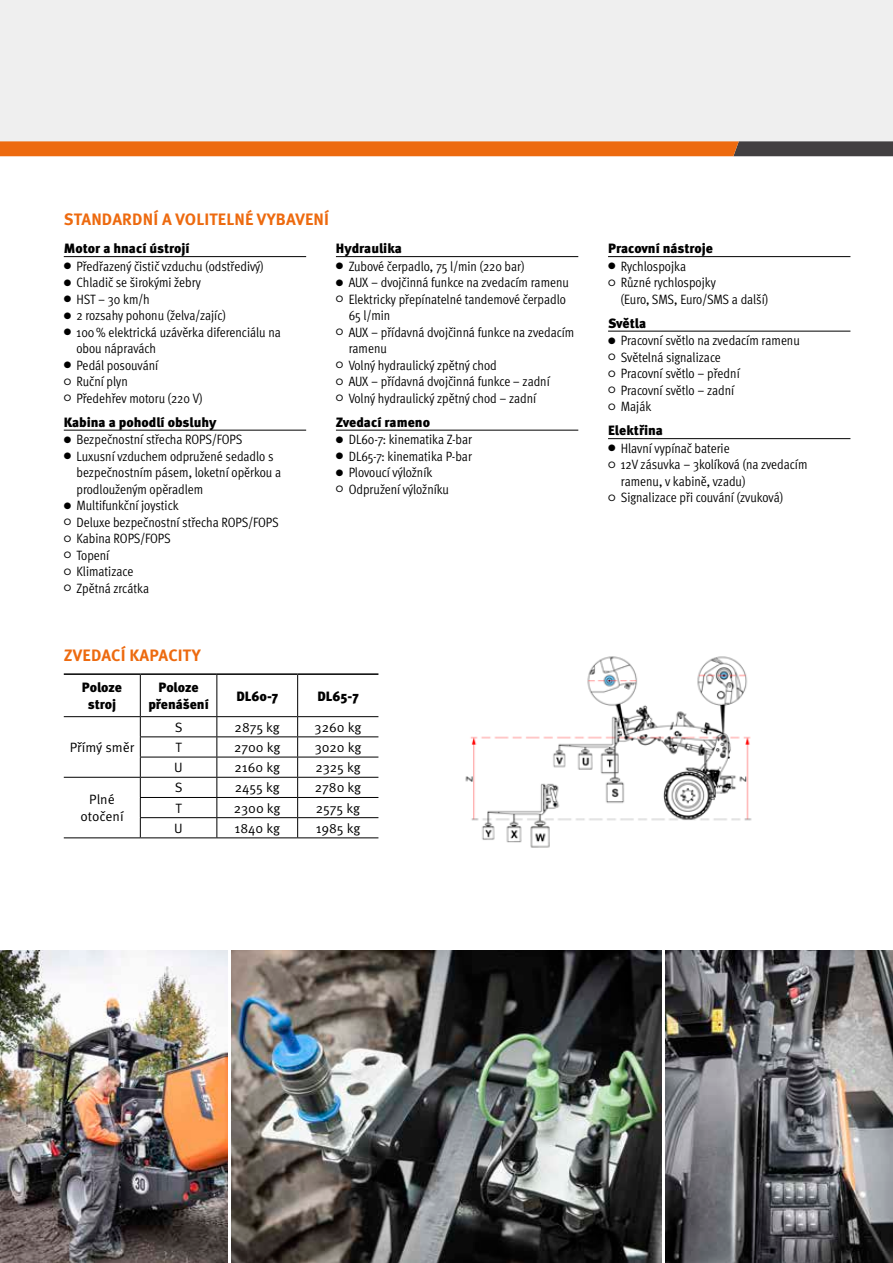
<style>
.page{position:relative;width:893px;height:1263px;background:#fff}
.page>*{position:absolute;margin:0;border:0;box-sizing:border-box;transform-origin:0 0}
.t1{font:700 16.5px "Meta Pro";letter-spacing:.01em;color:#ed6a0f}
.t2{font:13.5px/16.5px "Meta Pro Cond Norm";letter-spacing:-.005em;color:#000}
.t3{font:900 13.5px/16.5px "Meta Pro";letter-spacing:-.005em;color:#000;text-align:center}
.t4{font:13.5px/16.5px "Meta Pro Norm";letter-spacing:-.005em;color:#000;text-align:center}
.s1{font-family:"Meta Pro Norm";font-size:9px}
</style>
<div class="page">
<div style="left:0;top:0;width:893px;height:141px;background:#efefef"></div>
<svg style="left:0;top:141px;width:893px;height:15px;background:#cf661d"></svg>
<hr style="left:64px;top:256px;width:242px;height:1px;background:#000">
<hr style="left:64px;top:430px;width:242px;height:1px;background:#000">
<hr style="left:336px;top:256px;width:242px;height:1px;background:#000">
<hr style="left:336px;top:430px;width:242px;height:1px;background:#000">
<hr style="left:608px;top:256px;width:242px;height:1px;background:#000">
<hr style="left:608px;top:331px;width:242px;height:1px;background:#000">
<hr style="left:608px;top:438px;width:242px;height:1px;background:#000">
<img style="left:0;top:950px;width:227px;height:313px">
<img style="left:665px;top:950px;width:228px;height:313px">
<img style="left:232px;top:950px;width:429px;height:313px">
<hr style="left:140px;top:675px;width:1px;height:41px;background:#000">
<svg style="left:140px;top:717px;width:1px;height:120px"></svg>
<hr style="left:297px;top:675px;width:1px;height:41px;background:#000">
<hr style="left:64px;top:716px;width:76px;height:1px;background:#000">
<hr style="left:140px;top:716px;width:77px;height:1px;background:#000">
<hr style="left:217px;top:716px;width:81px;height:1px;background:#000">
<hr style="left:298px;top:716px;width:80px;height:1px;background:#000">
<hr style="left:64px;top:673px;width:76px;height:2px;background:#000">
<hr style="left:140px;top:673px;width:77px;height:2px;background:#000">
<hr style="left:217px;top:673px;width:81px;height:2px;background:#000">
<hr style="left:298px;top:673px;width:80px;height:2px;background:#000">
<hr style="left:216px;top:675px;width:1px;height:41px;background:#000">
<svg style="left:216px;top:717px;width:1px;height:120px"></svg>
<hr style="left:64px;top:777px;width:76px;height:1px;background:#000">
<hr style="left:140px;top:777px;width:77px;height:1px;background:#000">
<hr style="left:217px;top:777px;width:81px;height:1px;background:#000">
<hr style="left:298px;top:777px;width:80px;height:1px;background:#000">
<hr style="left:140px;top:736px;width:77px;height:1px;background:#000">
<hr style="left:217px;top:736px;width:81px;height:1px;background:#000">
<hr style="left:298px;top:736px;width:80px;height:1px;background:#000">
<hr style="left:140px;top:757px;width:77px;height:1px;background:#000">
<hr style="left:217px;top:757px;width:81px;height:1px;background:#000">
<hr style="left:298px;top:757px;width:80px;height:1px;background:#000">
<hr style="left:140px;top:797px;width:77px;height:1px;background:#000">
<hr style="left:217px;top:797px;width:81px;height:1px;background:#000">
<hr style="left:298px;top:797px;width:80px;height:1px;background:#000">
<hr style="left:140px;top:817px;width:77px;height:1px;background:#000">
<hr style="left:217px;top:817px;width:81px;height:1px;background:#000">
<hr style="left:298px;top:817px;width:80px;height:1px;background:#000">
<svg style="left:297px;top:717px;width:1px;height:120px"></svg>
<hr style="left:64px;top:837px;width:76px;height:1px;background:#000">
<hr style="left:140px;top:837px;width:77px;height:1px;background:#000">
<hr style="left:217px;top:837px;width:81px;height:1px;background:#000">
<hr style="left:298px;top:837px;width:80px;height:1px;background:#000">
<img style="left:465px;top:656px;width:287px;height:192px">
<p class="t1" style="left:64px;top:206px;width:267px">STANDARDNÍ A VOLITELNÉ VYBAVENÍ</p>
<p class="t3" style="left:64px;top:240px;width:127px">Motor a hnací ústrojí</p>
<p class="t2" style="left:64px;top:257px;width:201px"><span class="s1">●</span> Předřazený čistič vzduchu (odstředivý)</p>
<p class="t2" style="left:64px;top:274px;width:139px"><span class="s1">●</span> Chladič se širokými žebry</p>
<p class="t2" style="left:64px;top:290px;width:88px"><span class="s1">●</span> HST – 30 km/h</p>
<p class="t2" style="left:64px;top:307px;width:164px"><span class="s1">●</span> 2 rozsahy pohonu (želva/zajíc)</p>
<p class="t2" style="left:77px;top:323px;width:206px;text-indent:-13px"><span class="s1">●</span> 100% elektrická uzávěrka diferenciálu na obou nápravách</p>
<p class="t2" style="left:64px;top:356px;width:96px"><span class="s1">●</span> Pedál posouvání</p>
<p class="t2" style="left:64px;top:373px;width:66px"><span class="s1">○</span> Ruční plyn</p>
<p class="t2" style="left:64px;top:389px;width:140px"><span class="s1">○</span> Předehřev motoru (220 V)</p>
<p class="t3" style="left:64px;top:413px;width:154px">Kabina a pohodlí obsluhy</p>
<p class="t2" style="left:64px;top:431px;width:180px"><span class="s1">●</span> Bezpečnostní střecha ROPS/FOPS</p>
<p class="t2" style="left:77px;top:447px;width:206px;text-indent:-13px"><span class="s1">●</span> Luxusní vzduchem odpružené sedadlo s bezpečnostním pásem, loketní opěrkou a prodlouženým opěradlem</p>
<p class="t2" style="left:64px;top:497px;width:116px"><span class="s1">●</span> Multifunkční joystick</p>
<p class="t2" style="left:64px;top:513px;width:216px"><span class="s1">○</span> Deluxe bezpečnostní střecha ROPS/FOPS</p>
<p class="t2" style="left:64px;top:530px;width:109px"><span class="s1">○</span> Kabina ROPS/FOPS</p>
<p class="t2" style="left:64px;top:546px;width:47px"><span class="s1">○</span> Topení</p>
<p class="t2" style="left:64px;top:563px;width:71px"><span class="s1">○</span> Klimatizace</p>
<p class="t2" style="left:64px;top:579px;width:87px"><span class="s1">○</span> Zpětná zrcátka</p>
<p class="t3" style="left:336px;top:240px;width:68px">Hydraulika</p>
<p class="t2" style="left:336px;top:257px;width:190px"><span class="s1">●</span> Zubové čerpadlo, 75 l/min (220 bar)</p>
<p class="t2" style="left:336px;top:274px;width:235px"><span class="s1">●</span> AUX – dvojčinná funkce na zvedacím ramenu</p>
<p class="t2" style="left:349px;top:290px;width:219px;text-indent:-13px"><span class="s1">○</span> Elektricky přepínatelné tandemové čerpadlo<br>65 l/min</p>
<p class="t2" style="left:349px;top:323px;width:227px;text-indent:-13px"><span class="s1">○</span> AUX – přídavná dvojčinná funkce na zvedacím ramenu</p>
<p class="t2" style="left:336px;top:356px;width:162px"><span class="s1">○</span> Volný hydraulický zpětný chod</p>
<p class="t2" style="left:336px;top:373px;width:215px"><span class="s1">○</span> AUX – přídavná dvojčinná funkce – zadní</p>
<p class="t2" style="left:336px;top:389px;width:202px"><span class="s1">○</span> Volný hydraulický zpětný chod – zadní</p>
<p class="t3" style="left:336px;top:413px;width:96px">Zvedací rameno</p>
<p class="t2" style="left:336px;top:431px;width:138px"><span class="s1">●</span> DL60-7: kinematika Z-bar</p>
<p class="t2" style="left:336px;top:447px;width:138px"><span class="s1">●</span> DL65-7: kinematika P-bar</p>
<p class="t2" style="left:336px;top:464px;width:98px"><span class="s1">●</span> Plovoucí výložník</p>
<p class="t2" style="left:336px;top:480px;width:115px"><span class="s1">○</span> Odpružení výložníku</p>
<p class="t1" style="left:64px;top:642px;width:139px">ZVEDACÍ KAPACITY</p>
<p class="t3" style="left:82px;top:679px;width:42px">Poloze stroj</p>
<p class="t3" style="left:148px;top:679px;width:62px">Poloze přenášení</p>
<p class="t3" style="left:236px;top:687px;width:43px">DL60-7</p>
<p class="t3" style="left:317px;top:687px;width:43px">DL65-7</p>
<p class="t4" style="left:70px;top:738px;width:66px">Přímý směr</p>
<p class="t4" style="left:175px;top:718px;width:9px">S</p>
<p class="t4" style="left:235px;top:718px;width:47px">2875 kg</p>
<p class="t4" style="left:315px;top:718px;width:48px">3260 kg</p>
<p class="t4" style="left:175px;top:738px;width:8px">T</p>
<p class="t4" style="left:234px;top:738px;width:48px">2700 kg</p>
<p class="t4" style="left:315px;top:738px;width:48px">3020 kg</p>
<p class="t4" style="left:174px;top:758px;width:10px">U</p>
<p class="t4" style="left:235px;top:758px;width:47px">2160 kg</p>
<p class="t4" style="left:315px;top:758px;width:47px">2325 kg</p>
<p class="t4" style="left:80px;top:791px;width:45px">Plné otočení</p>
<p class="t4" style="left:175px;top:779px;width:9px">S</p>
<p class="t4" style="left:235px;top:779px;width:46px">2455 kg</p>
<p class="t4" style="left:315px;top:779px;width:48px">2780 kg</p>
<p class="t4" style="left:175px;top:799px;width:8px">T</p>
<p class="t4" style="left:234px;top:799px;width:48px">2300 kg</p>
<p class="t4" style="left:316px;top:799px;width:46px">2575 kg</p>
<p class="t4" style="left:174px;top:819px;width:10px">U</p>
<p class="t4" style="left:234px;top:819px;width:47px">1840 kg</p>
<p class="t4" style="left:316px;top:819px;width:46px">1985 kg</p>
<p class="t3" style="left:608px;top:240px;width:106px">Pracovní nástroje</p>
<p class="t2" style="left:608px;top:257px;width:80px"><span class="s1">●</span> Rychlospojka</p>
<p class="t2" style="left:621px;top:274px;width:149px;text-indent:-13px"><span class="s1">○</span> Různé rychlospojky<br>(Euro, SMS, Euro/SMS a další)</p>
<p class="t3" style="left:608px;top:314px;width:40px">Světla</p>
<p class="t2" style="left:608px;top:332px;width:193px"><span class="s1">●</span> Pracovní světlo na zvedacím ramenu</p>
<p class="t2" style="left:608px;top:348px;width:114px"><span class="s1">○</span> Světelná signalizace</p>
<p class="t2" style="left:608px;top:365px;width:133px"><span class="s1">○</span> Pracovní světlo – přední</p>
<p class="t2" style="left:608px;top:381px;width:128px"><span class="s1">○</span> Pracovní světlo – zadní</p>
<p class="t2" style="left:608px;top:398px;width:45px"><span class="s1">○</span> Maják</p>
<p class="t3" style="left:608px;top:422px;width:56px">Elektřina</p>
<p class="t2" style="left:608px;top:439px;width:123px"><span class="s1">●</span> Hlavní vypínač baterie</p>
<p class="t2" style="left:621px;top:456px;width:188px;text-indent:-13px"><span class="s1">○</span> 12V zásuvka – 3kolíková (na zvedacím ramenu, v kabině, vzadu)</p>
<p class="t2" style="left:608px;top:489px;width:177px"><span class="s1">○</span> Signalizace při couvání (zvuková)</p>
</div>
